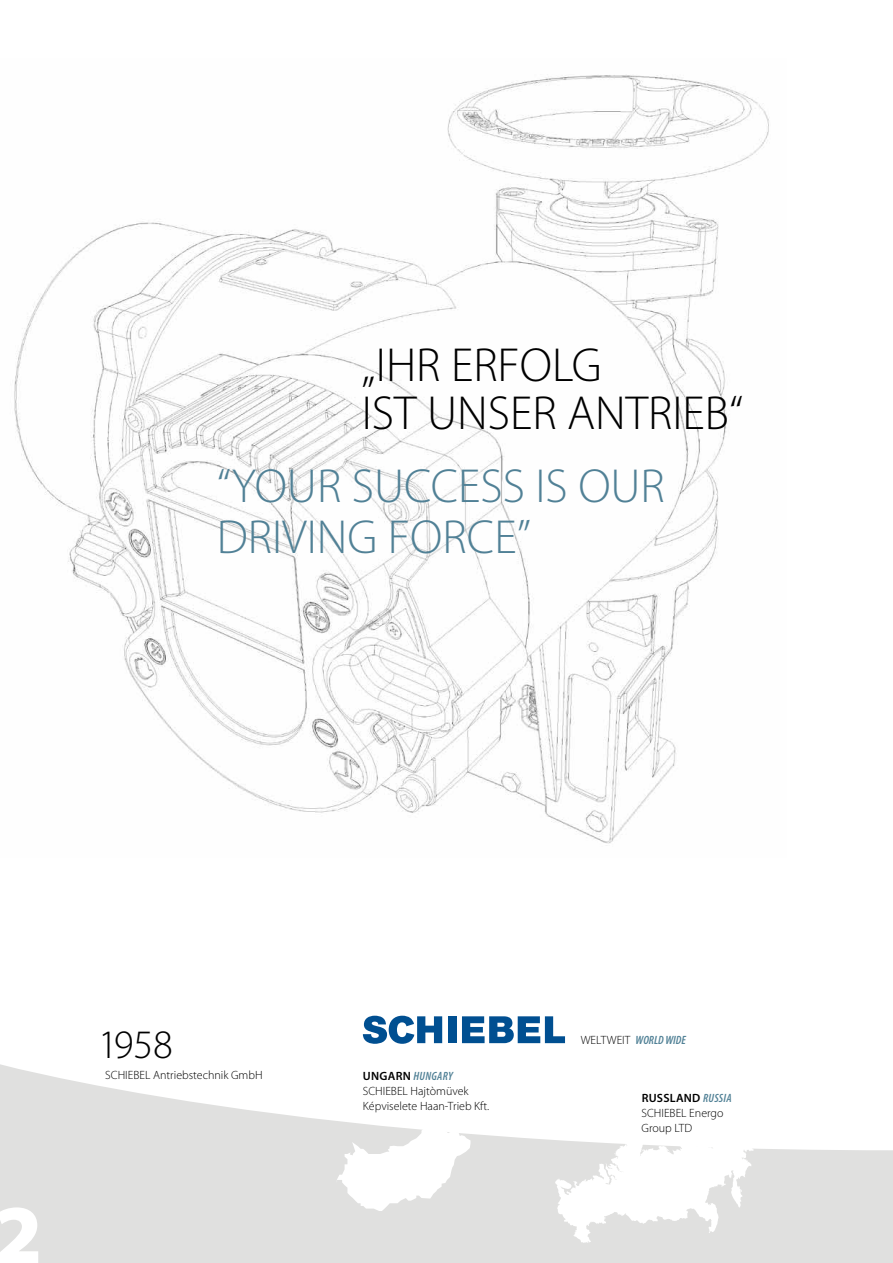
<style>
.page{position:relative;width:893px;height:1263px;background:#fff}
.page>*{position:absolute;margin:0;border:0;box-sizing:border-box;transform-origin:0 0}
.t1{font:900 85.5px "Myriad Pro";color:#fff}
.t2{font:300 48px/51.3px "Myriad Pro";color:#518196}
.t3{font:300 48px/48px "Myriad Pro";color:#000}
.t4{font:300 40.5px "Myriad Pro";color:#000}
.t5{font:300 12px/15px "Myriad Pro";color:#000}
.t6{font:italic 600 condensed 12px "Myriad Pro";color:#518196}
.s1{font-weight:600}
.s2{font-weight:600;font-style:italic;font-stretch:condensed;color:#518196}
.s3{font-weight:300;font-style:normal;font-stretch:normal;color:#000}
</style>
<div class="page">
<svg style="left:0;top:1064px;width:892px;height:199px;fill:#e0e0df"></svg>
<svg style="left:555px;top:1136px;width:199px;height:107px"></svg>
<svg style="left:337px;top:1128px;width:133px;height:83px"></svg>
<svg style="left:363px;top:1016px;width:79px;height:28px"></svg>
<div style="left:448px;top:1016px;width:8px;height:27px;background:#004f91"></div>
<svg style="left:462px;top:1016px;width:103px;height:27px"></svg>
<img style="left:14px;top:75px;width:755px;height:769px">
<h2 class="t3" style="left:362px;top:341px;width:383px">„IHR ERFOLG<br>IST UNSER ANTRIEB“</h2>
<h2 class="t2" style="left:217px;top:461px;width:449px">“YOUR SUCCESS IS OUR<br>DRIVING FORCE”</h2>
<h1 class="t1" style="left:-6px;top:1186px;width:50px">2</h1>
<h3 class="t4" style="left:98px;top:1022px;width:77px">1958</h3>
<p class="t5" style="left:105px;top:1067px;width:159px">SCHIEBEL Antriebstechnik GmbH</p>
<p class="t5" style="left:363px;top:1068px;width:128px"><span class="s1">UNGARN</span> <span class="s2">HUNGARY<br></span>SCHIEBEL Hajtòmüvek<br>Képviselete Haan-Trieb Kft.</p>
<p class="t6" style="left:581px;top:1034px;width:107px"><span class="s3">WELTWEIT</span> WORLD WIDE</p>
<p class="t5" style="left:642px;top:1090px;width:92px"><span class="s1">RUSSLAND</span> <span class="s2">RUSSIA<br></span>SCHIEBEL Energo<br>Group LTD</p>
</div>
